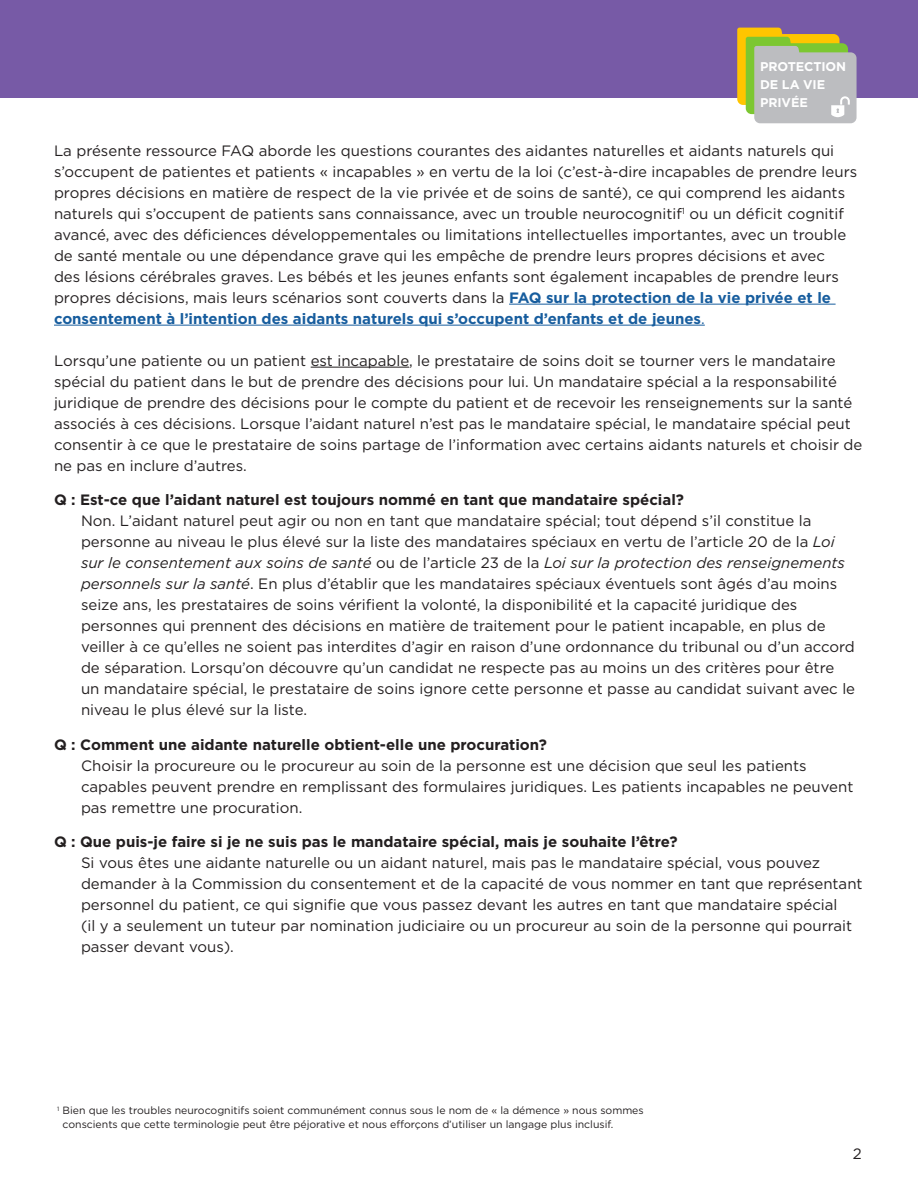
<style>
.page{position:relative;width:918px;height:1188px;background:#fff}
.page>*{position:absolute;margin:0;border:0;box-sizing:border-box;transform-origin:0 0}
.Change_body_text{font:15px/21px "Gotham";color:#231f20}
.Change_body_text-2{font:700 15px "Gotham";color:#231f20}
.CF_body_text{font:700 12.6px "Gotham";letter-spacing:-.01em;color:#fff}
.Change_body_text-3{font:10.5px/13.5px "Gotham";color:#231f20}
.s1{font-weight:700;color:#175d9e}
.s2{color:#175d9e}
.s3{font-style:italic}
</style>
<div class="page">
<hr style="left:509px;top:304px;width:327px;height:1px;background:#175d9e">
<hr style="left:54px;top:325px;width:651px;height:1px;background:#175d9e">
<hr style="left:311px;top:367px;width:98px;height:1px;background:#231f20">
<div style="left:0;top:0;width:918px;height:97px;background:#775aa6"></div>
<svg style="left:737px;top:28px;width:120px;height:95px;background:#babb95"></svg>
<p class="CF_body_text" style="left:760px;top:59px;width:87px">PROTECTION</p>
<p class="CF_body_text" style="left:760px;top:77px;width:66px">DE LA VIE</p>
<p class="CF_body_text" style="left:760px;top:94px;width:49px">PRIVÉE</p>
<p class="Change_body_text" style="left:54px;top:140px;width:805px">La présente ressource FAQ aborde les questions courantes des aidantes naturelles et aidants naturels qui s’occupent de patientes et patients « incapables » en vertu de la loi (c’est-à-dire incapables de prendre leurs propres décisions en matière de respect de la vie privée et de soins de santé), ce qui comprend les aidants naturels qui s’occupent de patients sans connaissance, avec un trouble neurocognitif<sup>1</sup> ou un déficit cognitif avancé, avec des déficiences développementales ou limitations intellectuelles importantes, avec un trouble de santé mentale ou une dépendance grave qui les empêche de prendre leurs propres décisions et avec<br>des lésions cérébrales graves. Les bébés et les jeunes enfants sont également incapables de prendre leurs propres décisions, mais leurs scénarios sont couverts dans la <span class="s1">FAQ sur la protection de la vie privée et le consentement à l’intention des aidants naturels qui s’occupent d’enfants et de jeunes</span><span class="s2">.</span></p>
<p class="Change_body_text" style="left:54px;top:350px;width:810px">Lorsqu’une patiente ou un patient est incapable, le prestataire de soins doit se tourner vers le mandataire spécial du patient dans le but de prendre des décisions pour lui. Un mandataire spécial a la responsabilité juridique de prendre des décisions pour le compte du patient et de recevoir les renseignements sur la santé associés à ces décisions. Lorsque l’aidant naturel n’est pas le mandataire spécial, le mandataire spécial peut consentir à ce que le prestataire de soins partage de l’information avec certains aidants naturels et choisir de ne pas en inclure d’autres.</p>
<p class="Change_body_text-2" style="left:54px;top:490px;width:632px">Q : Est-ce que l’aidant naturel est toujours nommé en tant que mandataire spécial?</p>
<p class="Change_body_text" style="left:81px;top:510px;width:776px">Non. L’aidant naturel peut agir ou non en tant que mandataire spécial; tout dépend s’il constitue la personne au niveau le plus élevé sur la liste des mandataires spéciaux en vertu de l’article 20 de la <span class="s3">Loi sur le consentement aux soins de santé</span> ou de l’article 23 de la <span class="s3">Loi sur la protection des renseignements personnels sur la santé</span>. En plus d’établir que les mandataires spéciaux éventuels sont âgés d’au moins seize ans, les prestataires de soins vérifient la volonté, la disponibilité et la capacité juridique des personnes qui prennent des décisions en matière de traitement pour le patient incapable, en plus de veiller à ce qu’elles ne soient pas interdites d’agir en raison d’une ordonnance du tribunal ou d’un accord de séparation. Lorsqu’on découvre qu’un candidat ne respecte pas au moins un des critères pour être un mandataire spécial, le prestataire de soins ignore cette personne et passe au candidat suivant avec le niveau le plus élevé sur la liste.</p>
<p class="Change_body_text-2" style="left:54px;top:734px;width:494px">Q : Comment une aidante naturelle obtient-elle une procuration?</p>
<p class="Change_body_text" style="left:81px;top:755px;width:774px">Choisir la procureure ou le procureur au soin de la personne est une décision que seul les patients capables peuvent prendre en remplissant des formulaires juridiques. Les patients incapables ne peuvent pas remettre une procuration.</p>
<p class="Change_body_text-2" style="left:54px;top:832px;width:625px">Q : Que puis-je faire si je ne suis pas le mandataire spécial, mais je souhaite l’être?</p>
<p class="Change_body_text" style="left:81px;top:852px;width:783px">Si vous êtes une aidante naturelle ou un aidant naturel, mais pas le mandataire spécial, vous pouvez demander à la Commission du consentement et de la capacité de vous nommer en tant que représentant personnel du patient, ce qui signifie que vous passez devant les autres en tant que mandataire spécial<br>(il y a seulement un tuteur par nomination judiciaire ou un procureur au soin de la personne qui pourrait passer devant vous).</p>
<p class="Change_body_text-3" style="left:63px;top:1104px;width:583px;text-indent:-5px"><sup>1</sup> Bien que les troubles neurocognitifs soient communément connus sous le nom de « la démence » nous sommes conscients que cette terminologie peut être péjorative et nous efforçons d’utiliser un langage plus inclusif.</p>
<p class="Change_body_text" style="left:853px;top:1143px;width:10px">2</p>
</div>
